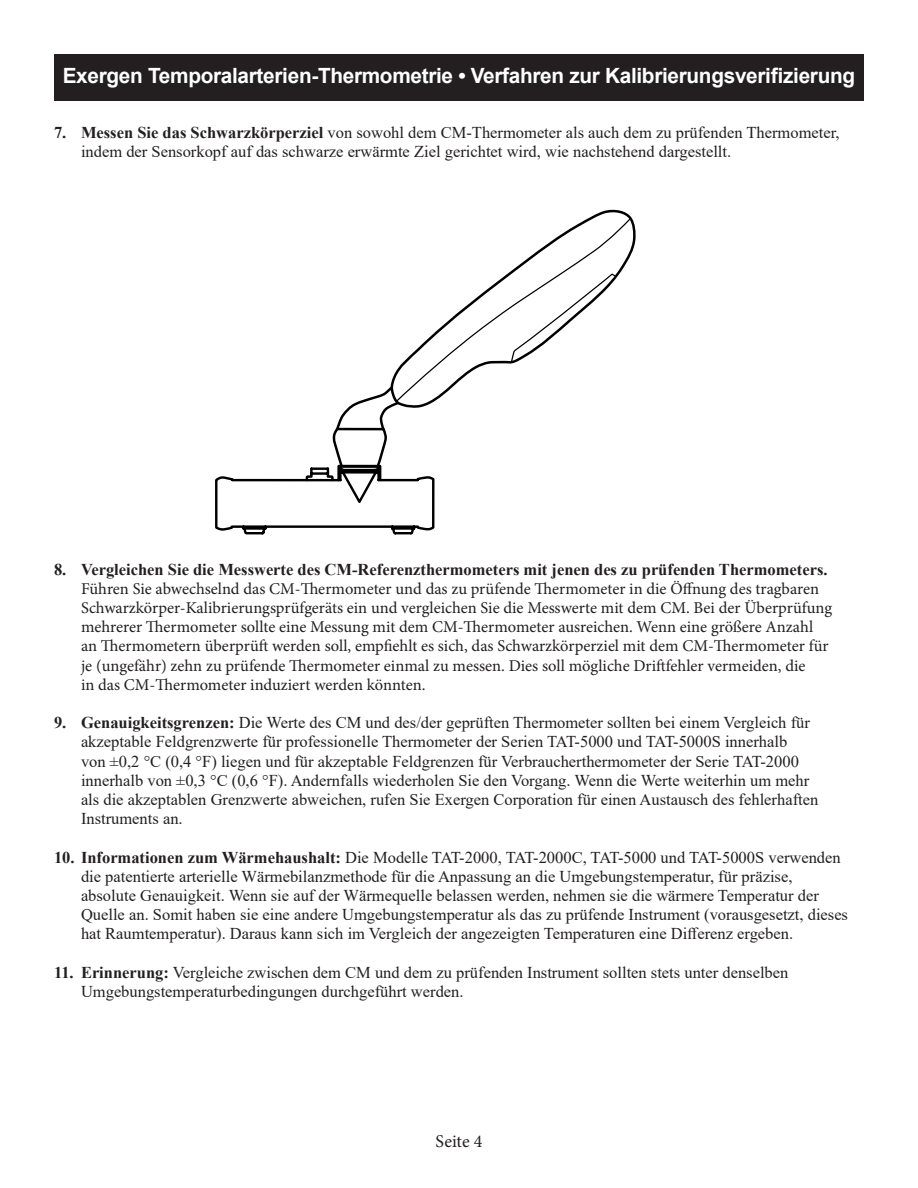
<style>
.page{position:relative;width:918px;height:1188px;background:#fff}
.page>*{position:absolute;margin:0;border:0;box-sizing:border-box;transform-origin:0 0}
.t1{font:700 21px "Arial";letter-spacing:-.015em;color:#fff}
.t2{font:18px "Minion Pro";letter-spacing:-.005em;color:#231f20}
.t3{font:16.5px/19.2px "Times New Roman";color:#231f20}
.t4{font:16.5px/19.2px "Minion Pro";color:#231f20}
.s1{font-weight:700}
.s2{font-family:"Times New Roman";font-weight:700}
</style>
<div class="page">
<svg style="left:390px;top:209px;width:246px;height:176px"></svg>
<svg style="left:395px;top:217px;width:237px;height:183px"></svg>
<svg style="left:510px;top:273px;width:107px;height:91px"></svg>
<svg style="left:215px;top:385px;width:221px;height:150px"></svg>
<div style="left:54px;top:54px;width:810px;height:47px;background:#231f20"></div>
<p class="t1" style="left:63px;top:61px;width:794px">Exergen Temporalarterien-Thermometrie • Verfahren zur Kalibrierungsverifizierung</p>
<p class="t3" style="left:81px;top:122px;width:760px;text-indent:-27px"><span class="s1">7. Messen Sie das Schwarzkörperziel</span> von sowohl dem CM-Thermometer als auch dem zu prüfenden Thermometer, indem der Sensorkopf auf das schwarze erwärmte Ziel gerichtet wird, wie nachstehend dargestellt.</p>
<p class="t4" style="left:81px;top:560px;width:753px;text-indent:-27px"><span class="s2">8. Vergleichen Sie die Messwerte des CM-Referenzthermometers mit jenen des zu prüfenden Thermometers.<br></span>Führen Sie abwechselnd das CM-Thermometer und das zu prüfende Thermometer in die Öffnung des tragbaren Schwarzkörper-Kalibrierungsprüfgeräts ein und vergleichen Sie die Messwerte mit dem CM. Bei der Überprüfung mehrerer Thermometer sollte eine Messung mit dem CM-Thermometer ausreichen. Wenn eine größere Anzahl an Thermometern überprüft werden soll, empfiehlt es sich, das Schwarzkörperziel mit dem CM-Thermometer für je (ungefähr) zehn zu prüfende Thermometer einmal zu messen. Dies soll mögliche Driftfehler vermeiden, die<br>in das CM-Thermometer induziert werden könnten.</p>
<p class="t3" style="left:81px;top:713px;width:739px;text-indent:-27px"><span class="s1">9. Genauigkeitsgrenzen:</span> Die Werte des CM und des/der geprüften Thermometer sollten bei einem Vergleich für akzeptable Feldgrenzwerte für professionelle Thermometer der Serien TAT-5000 und TAT-5000S innerhalb<br>von ±0,2 °C (0,4 °F) liegen und für akzeptable Feldgrenzen für Verbraucherthermometer der Serie TAT-2000 innerhalb von ±0,3 °C (0,6 °F). Andernfalls wiederholen Sie den Vorgang. Wenn die Werte weiterhin um mehr als die akzeptablen Grenzwerte abweichen, rufen Sie Exergen Corporation für einen Austausch des fehlerhaften Instruments an.</p>
<p class="t3" style="left:81px;top:847px;width:769px;text-indent:-27px"><span class="s1">10. Informationen zum Wärmehaushalt:</span> Die Modelle TAT-2000, TAT-2000C, TAT-5000 und TAT-5000S verwenden die patentierte arterielle Wärmebilanzmethode für die Anpassung an die Umgebungstemperatur, für präzise, absolute Genauigkeit. Wenn sie auf der Wärmequelle belassen werden, nehmen sie die wärmere Temperatur der Quelle an. Somit haben sie eine andere Umgebungstemperatur als das zu prüfende Instrument (vorausgesetzt, dieses hat Raumtemperatur). Daraus kann sich im Vergleich der angezeigten Temperaturen eine Differenz ergeben.</p>
<p class="t3" style="left:81px;top:962px;width:709px;text-indent:-27px"><span class="s1">11. Erinnerung:</span> Vergleiche zwischen dem CM und dem zu prüfenden Instrument sollten stets unter denselben<br>Umgebungstemperaturbedingungen durchgeführt werden.</p>
<p class="t2" style="left:436px;top:1129px;width:48px">Seite 4</p>
</div>
